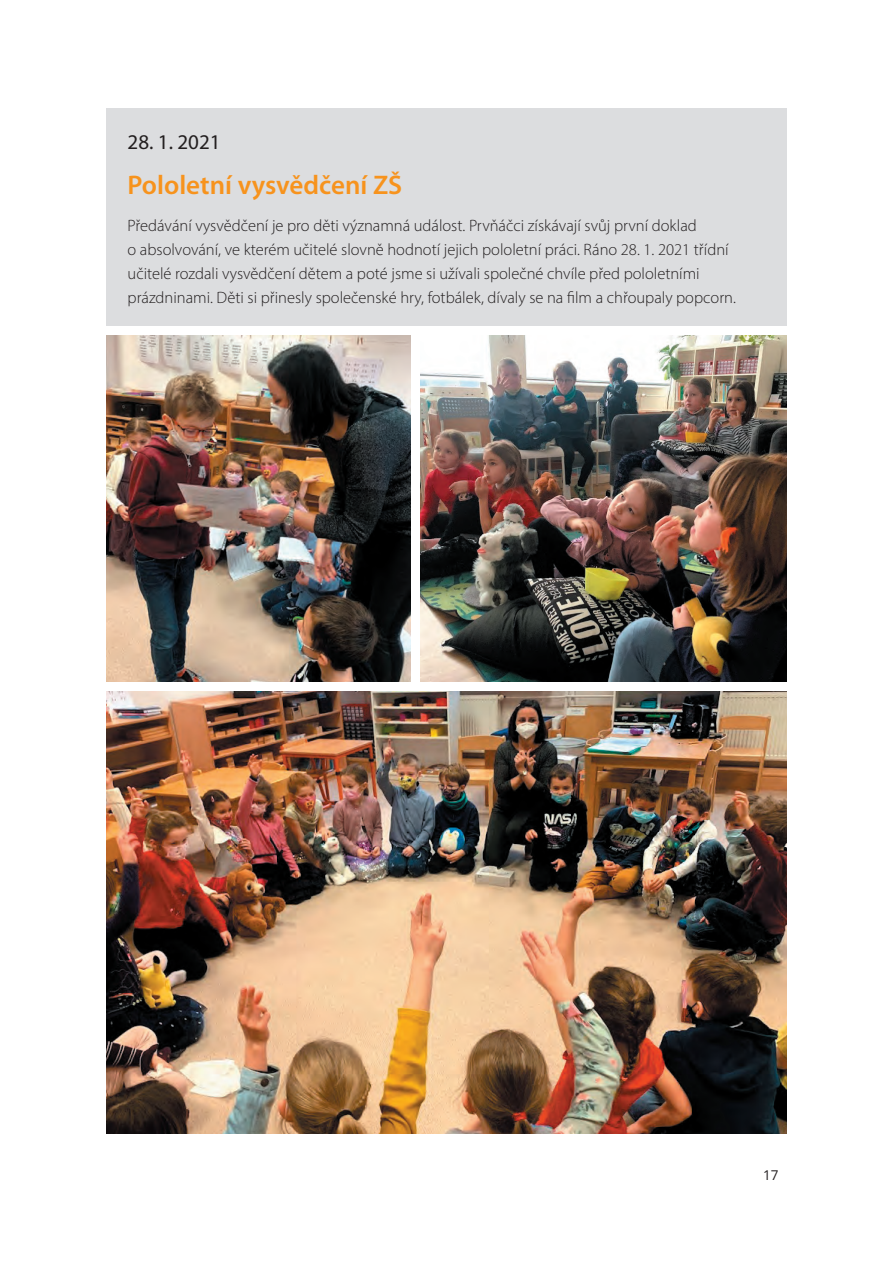
<style>
.page{position:relative;width:893px;height:1263px;background:#fff}
.page>*{position:absolute;margin:0;border:0;box-sizing:border-box;transform-origin:0 0}
.t1{font:600 27px "Myriad Pro";color:#f7931d}
.t2{font:21px "Myriad Pro";color:#231f20}
.t3{font:300 16.5px/24px "Myriad Pro";color:#231f20}
.t4{font:13.5px "Open Sans";color:#231f20}
</style>
<div class="page">
<div style="left:106px;top:108px;width:681px;height:217px;background:#dcdddf"></div>
<img style="left:106px;top:336px;width:304px;height:345px">
<img style="left:420px;top:336px;width:367px;height:345px">
<img style="left:106px;top:691px;width:681px;height:442px">
<p class="t2" style="left:128px;top:129px;width:95px">28. 1. 2021</p>
<h1 class="t1" style="left:128px;top:168px;width:276px">Pololetní vysvědčení ZŠ</h1>
<p class="t3" style="left:128px;top:213px;width:610px">Předávání vysvědčení je pro děti významná událost. Prvňáčci získávají svůj první doklad<br>o absolvování, ve kterém učitelé slovně hodnotí jejich pololetní práci. Ráno 28. 1. 2021 třídní učitelé rozdali vysvědčení dětem a poté jsme si užívali společné chvíle před pololetními prázdninami. Děti si přinesly společenské hry, fotbálek, dívaly se na film a chřoupaly popcorn.</p>
<p class="t4" style="left:763px;top:1166px;width:17px">17</p>
</div>
